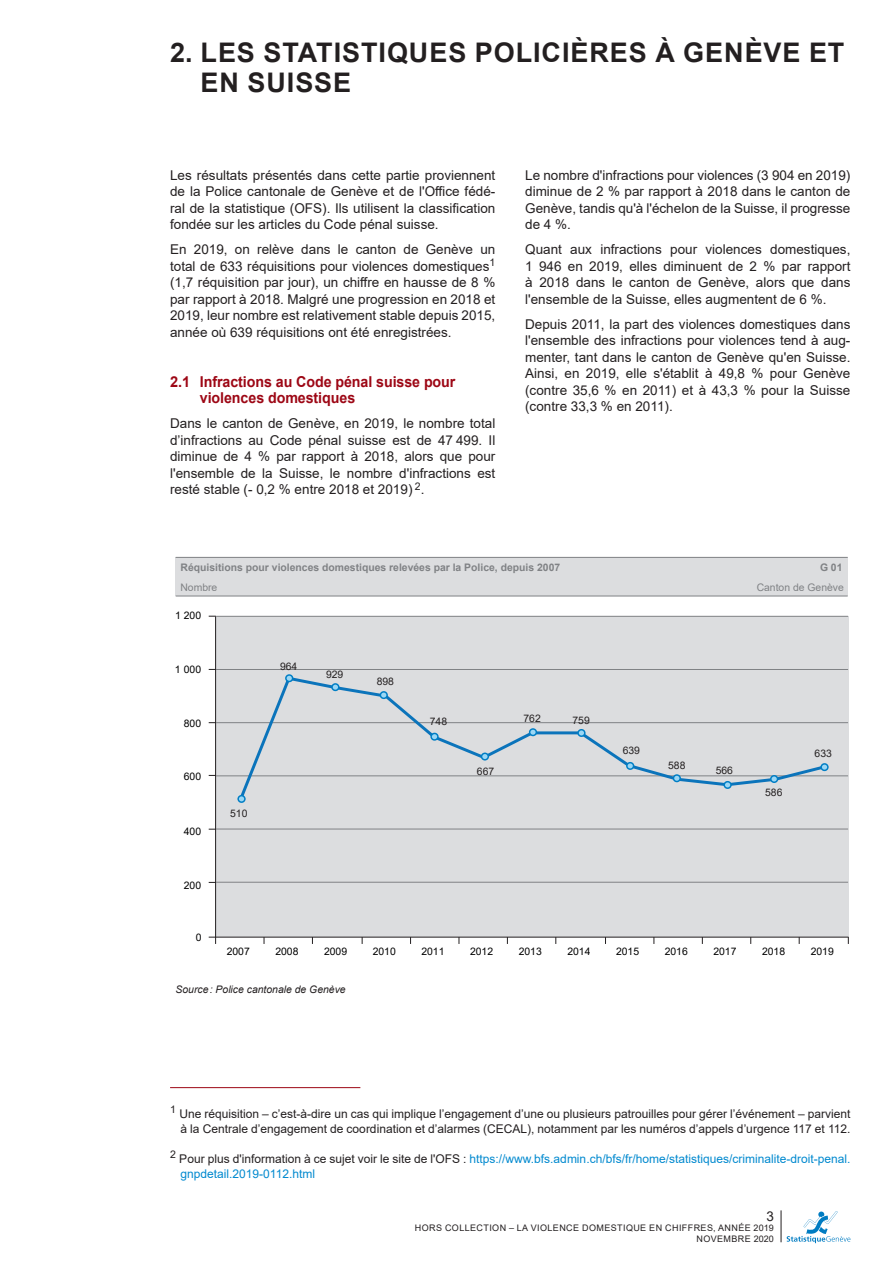
<style>
.page{position:relative;width:893px;height:1263px;background:#fff}
.page>*{position:absolute;margin:0;border:0;box-sizing:border-box;transform-origin:0 0}
.t1{font:700 27px/30px "Arial";letter-spacing:.035em;color:#231f20}
.t2{font:700 15px/16.5px "Arial";letter-spacing:-.005em;color:#9d0715}
.t3{font:13.5px/16.5px "Arial";color:#231f20;text-align:justify}
.t4{font:12px/15px "Arial";color:#231f20;text-align:right}
.t5{font:12px/15px "Arial";color:#0089cf}
.t6{font:10.35px "Arial";color:#000001}
.t7{font:700 10.35px "Arial";color:#808285}
.t8{font:10.35px "Arial";color:#231f20}
.t9{font:italic 10.35px "Arial";color:#231f20}
.t10{font:10.35px "Arial";color:#808285}
.t11{font:9px/10.5px "Arial";letter-spacing:.045em;color:#231f20;text-align:right}
.s1{color:#231f20}
</style>
<div class="page">
<svg style="left:787px;top:1211px;width:63px;height:32px"></svg>
<hr style="left:781px;top:1210px;width:1px;height:32px;background:#231f20">
<hr style="left:170px;top:1087px;width:190px;height:1px;background:#9d0715">
<div style="left:176px;top:557px;width:672px;height:39px;background:#dcdddf"></div>
<hr style="left:176px;top:557px;width:672px;height:1px;background:#808285">
<hr style="left:176px;top:596px;width:672px;height:1px;background:#808285">
<div style="left:215px;top:616px;width:634px;height:321px;background:#dcdddf"></div>
<hr style="left:216px;top:616px;width:632px;height:1px;background:#808285">
<hr style="left:216px;top:669px;width:632px;height:1px;background:#808285">
<hr style="left:216px;top:722px;width:632px;height:1px;background:#808285">
<hr style="left:216px;top:776px;width:632px;height:1px;background:#808285">
<hr style="left:216px;top:829px;width:632px;height:1px;background:#808285">
<hr style="left:216px;top:882px;width:632px;height:1px;background:#808285">
<hr style="left:215px;top:616px;width:1px;height:328px;background:#231f20">
<svg style="left:237px;top:675px;width:591px;height:120px"></svg>
<svg style="left:238px;top:796px;width:7px;height:6px"></svg>
<div style="left:237px;top:795px;width:9px;height:8px;border:1px solid #007ec5;border-radius:50%"></div>
<svg style="left:286px;top:675px;width:7px;height:6px"></svg>
<div style="left:285px;top:674px;width:8px;height:8px;border:1px solid #007ec5;border-radius:50%"></div>
<div style="left:380px;top:692px;width:7px;height:6px;background:#9bd7f5;border-radius:50%"></div>
<div style="left:380px;top:691px;width:8px;height:8px;border:1px solid #007ec5;border-radius:50%"></div>
<div style="left:332px;top:684px;width:7px;height:6px;background:#9bd7f5;border-radius:50%"></div>
<div style="left:331px;top:683px;width:8px;height:8px;border:1px solid #007ec5;border-radius:50%"></div>
<svg style="left:578px;top:730px;width:7px;height:6px"></svg>
<div style="left:577px;top:729px;width:9px;height:8px;border:1px solid #007ec5;border-radius:50%"></div>
<svg style="left:531px;top:730px;width:4px;height:4px"></svg>
<div style="left:529px;top:728px;width:8px;height:8px;border:1px solid #007ec5;border-radius:50%"></div>
<svg style="left:482px;top:753px;width:6px;height:7px"></svg>
<div style="left:481px;top:752px;width:8px;height:8px;border:1px solid #007ec5;border-radius:50%"></div>
<svg style="left:431px;top:733px;width:7px;height:7px"></svg>
<div style="left:430px;top:733px;width:9px;height:8px;border:1px solid #007ec5;border-radius:50%"></div>
<div style="left:627px;top:763px;width:7px;height:6px;background:#9bd7f5;border-radius:50%"></div>
<div style="left:626px;top:762px;width:8px;height:8px;border:1px solid #007ec5;border-radius:50%"></div>
<div style="left:673px;top:775px;width:7px;height:6px;background:#9bd7f5;border-radius:50%"></div>
<div style="left:673px;top:774px;width:8px;height:8px;border:1px solid #007ec5;border-radius:50%"></div>
<svg style="left:724px;top:782px;width:7px;height:6px"></svg>
<div style="left:723px;top:781px;width:9px;height:8px;border:1px solid #007ec5;border-radius:50%"></div>
<svg style="left:772px;top:777px;width:4px;height:4px"></svg>
<div style="left:770px;top:775px;width:8px;height:8px;border:1px solid #007ec5;border-radius:50%"></div>
<svg style="left:821px;top:764px;width:7px;height:6px"></svg>
<div style="left:820px;top:763px;width:9px;height:8px;border:1px solid #007ec5;border-radius:50%"></div>
<hr style="left:209px;top:937px;width:639px;height:1px;background:#231f20">
<h1 class="t1" style="left:201px;top:38px;width:645px;text-indent:-30px">2. LES STATISTIQUES POLICIÈRES À GENÈVE ET<br>EN SUISSE</h1>
<p class="t3" style="left:170px;top:167px;width:327px">Les résultats présentés dans cette partie proviennent de la Police cantonale de Genève et de l'Office fédé&shy;ral de la statistique (OFS). Ils utilisent la classification fondée sur les articles du Code pénal suisse.</p>
<p class="t3" style="left:170px;top:241px;width:327px">En 2019, on relève dans le canton de Genève un total de 633 réquisitions pour violences domestiques<sup>1 </sup>(1,7 réquisition par jour), un chiffre en hausse de 8 % par rapport à 2018. Malgré une progression en 2018 et 2019, leur nombre est relativement stable depuis 2015, année où 639 réquisitions ont été enregistrées.</p>
<p class="t2" style="left:200px;top:374px;width:257px;text-indent:-30px">2.1 Infractions au Code pénal suisse pour violences domestiques</p>
<p class="t3" style="left:170px;top:415px;width:327px">Dans le canton de Genève, en 2019, le nombre total d’infractions au Code pénal suisse est de 47 499. Il diminue de 4 % par rapport à 2018, alors que pour l'ensemble de la Suisse, le nombre d'infractions est resté stable (- 0,2 % entre 2018 et 2019) <sup>2</sup>.</p>
<p class="t3" style="left:525px;top:167px;width:327px">Le nombre d'infractions pour violences (3 904 en 2019) diminue de 2 % par rapport à 2018 dans le canton de Genève, tandis qu'à l'échelon de la Suisse, il progresse de 4 %.</p>
<p class="t3" style="left:525px;top:241px;width:327px">Quant aux infractions pour violences domestiques, 1 946 en 2019, elles diminuent de 2 % par rapport à 2018 dans le canton de Genève, alors que dans l'ensemble de la Suisse, elles augmentent de 6 %.</p>
<p class="t3" style="left:525px;top:316px;width:327px">Depuis 2011, la part des violences domestiques dans l'ensemble des infractions pour violences tend à aug&shy;menter, tant dans le canton de Genève qu'en Suisse.<br>Ainsi, en 2019, elle s'établit à 49,8 % pour Genève (contre 35,6 % en 2011) et à 43,3 % pour la Suisse (contre 33,3 % en 2011).</p>
<p class="t7" style="left:181px;top:560px;width:381px">Réquisitions pour violences domestiques relevées par la Police, depuis 2007</p>
<p class="t7" style="left:820px;top:560px;width:24px">G 01</p>
<p class="t10" style="left:180px;top:580px;width:38px">Nombre</p>
<p class="t10" style="left:757px;top:580px;width:89px">Canton de Genève</p>
<p class="t6" style="left:175px;top:609px;width:28px">1 200</p>
<p class="t6" style="left:175px;top:662px;width:28px">1 000</p>
<p class="t6" style="left:184px;top:716px;width:19px">800</p>
<p class="t6" style="left:184px;top:769px;width:19px">600</p>
<p class="t6" style="left:184px;top:824px;width:19px">400</p>
<p class="t6" style="left:184px;top:878px;width:19px">200</p>
<p class="t6" style="left:196px;top:930px;width:7px">0</p>
<p class="t8" style="left:280px;top:659px;width:19px">964</p>
<p class="t8" style="left:326px;top:667px;width:19px">929</p>
<p class="t8" style="left:377px;top:675px;width:19px">898</p>
<p class="t8" style="left:230px;top:806px;width:19px">510</p>
<p class="t8" style="left:430px;top:715px;width:19px">748</p>
<p class="t8" style="left:477px;top:765px;width:19px">667</p>
<p class="t8" style="left:523px;top:711px;width:19px">762</p>
<p class="t8" style="left:572px;top:713px;width:19px">759</p>
<p class="t8" style="left:623px;top:744px;width:19px">639</p>
<p class="t8" style="left:668px;top:758px;width:19px">588</p>
<p class="t8" style="left:716px;top:763px;width:19px">566</p>
<p class="t8" style="left:765px;top:785px;width:19px">586</p>
<p class="t8" style="left:815px;top:746px;width:19px">633</p>
<p class="t6" style="left:227px;top:944px;width:25px">2007</p>
<p class="t6" style="left:275px;top:944px;width:25px">2008</p>
<p class="t6" style="left:324px;top:944px;width:25px">2009</p>
<p class="t6" style="left:373px;top:944px;width:25px">2010</p>
<p class="t6" style="left:421px;top:944px;width:25px">2011</p>
<p class="t6" style="left:470px;top:944px;width:25px">2012</p>
<p class="t6" style="left:519px;top:944px;width:25px">2013</p>
<p class="t6" style="left:567px;top:944px;width:25px">2014</p>
<p class="t6" style="left:616px;top:944px;width:25px">2015</p>
<p class="t6" style="left:665px;top:944px;width:25px">2016</p>
<p class="t6" style="left:713px;top:944px;width:25px">2017</p>
<p class="t6" style="left:762px;top:944px;width:25px">2018</p>
<p class="t6" style="left:811px;top:944px;width:25px">2019</p>
<p class="t9" style="left:176px;top:983px;width:172px">Source: Police cantonale de Genève</p>
<p class="t4" style="left:170px;top:1106px;width:682px"><sup>1</sup> Une réquisition – c’est-à-dire un cas qui implique l’engagement d’une ou plusieurs patrouilles pour gérer l’événement – parvient à la Centrale d’engagement de coordination et d’alarmes (CECAL), notamment par les numéros d’appels d’urgence 117 et 112.</p>
<p class="t5" style="left:181px;top:1151px;width:671px;text-indent:-10px"><sup>2</sup> <span class="s1">Pour plus d'information à ce sujet voir le site de l'OFS :</span> https://www.bfs.admin.ch/bfs/fr/home/statistiques/criminalite-droit-penal. gnpdetail.2019-0112.html</p>
<p class="t3" style="left:766px;top:1207px;width:9px">3</p>
<p class="t11" style="left:415px;top:1223px;width:361px">HORS COLLECTION – LA VIOLENCE DOMESTIQUE EN CHIFFRES, ANNÉE 2019<br>NOVEMBRE 2020</p>
</div>
